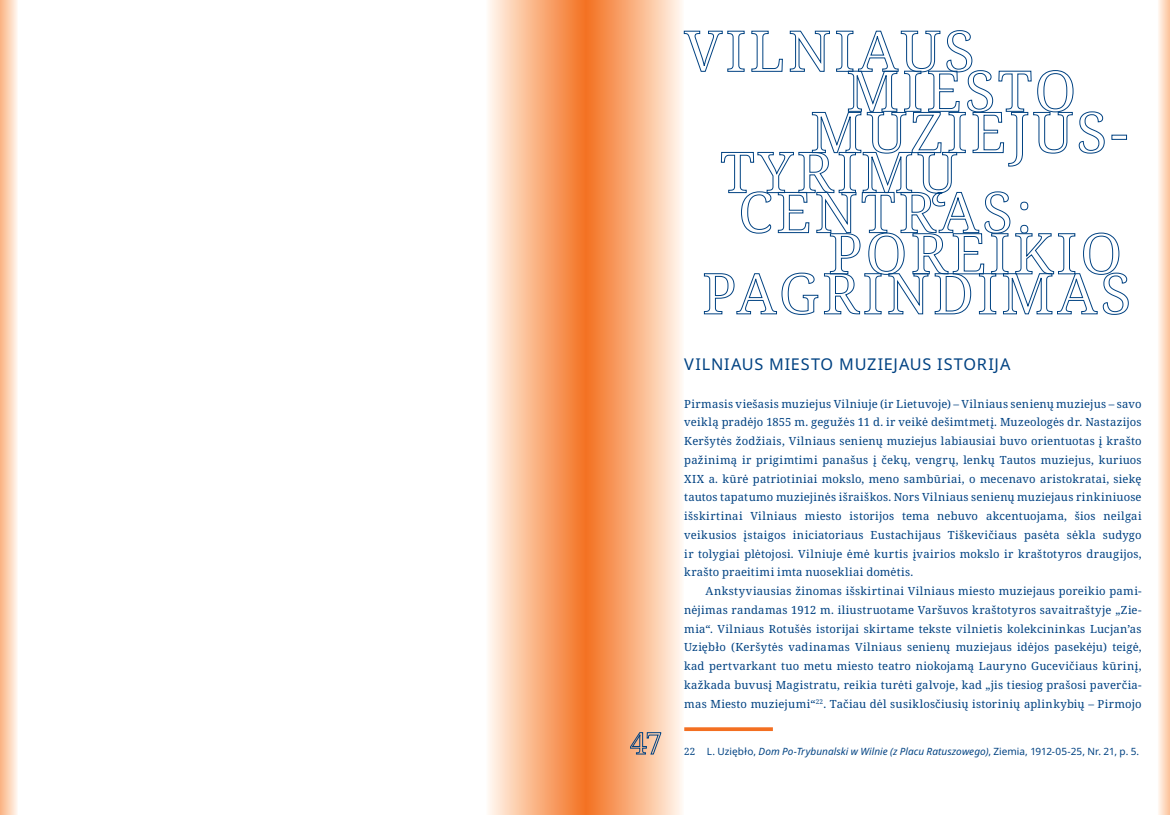
<style>
.page{position:relative;width:1170px;height:815px;background:#fff}
.page>*{position:absolute;margin:0;border:0;box-sizing:border-box;transform-origin:0 0}
.t1{font:16.25px "Noto Sans";letter-spacing:.045em;color:#004282}
.t2{font:11.25px/18.8px "Noto Serif";letter-spacing:.02em;color:#004282;text-align:justify}
.t3{font:italic 10px "Noto Sans";letter-spacing:.005em;color:#004282}
.s1{font-family:"Noto Serif";font-style:normal}
.s2{font-style:normal}
</style>
<div class="page">
<div style="left:585px;top:0;width:99px;height:815px;background:linear-gradient(to right,#f46e1c,#fff8ef)"></div>
<svg style="left:1158px;top:0;width:11px;height:815px;background:#fddec8"></svg>
<svg style="left:630px;top:732px;width:31px;height:23px"></svg>
<div style="left:485px;top:0;width:100px;height:815px;background:linear-gradient(to right,#fffbf3,#f47322)"></div>
<svg style="left:0;top:0;width:17px;height:815px;background:#fcd3b6"></svg>
<svg style="left:683px;top:30px;width:446px;height:285px"></svg>
<svg style="left:684px;top:727px;width:88px;height:4px"></svg>
<h1 class="t1" style="left:684px;top:353px;width:97px">VILNIAUS MIESTO</h1>
<h1 class="t1" style="left:839px;top:353px;width:109px">M UZIEJAUS ISTO</h1>
<h1 class="t1" style="left:976px;top:353px;width:35px">RIJA</h1>
<p class="t2" style="left:684px;top:394px;width:459px">Pirmasis viešasis muziejus Vilniuje (ir Lietuvoje) – Vilniaus senienų muziejus – savo veiklą pradėjo 1855 m. gegužės 11 d. ir veikė dešimtmetį. Muzeologės dr. Nastazijos Keršytės žodžiais, Vilniaus senienų muziejus labiausiai buvo orientuotas į krašto pažinimą ir prigimtimi panašus į čekų, vengrų, lenkų Tautos muziejus, kuriuos XIX a. kūrė patriotiniai mokslo, meno sambūriai, o mecenavo aristokratai, siekę tautos tapatumo muziejinės išraiškos. Nors Vilniaus senienų muziejaus rinkiniuose išskirtinai Vilniaus miesto istorijos tema nebuvo akcentuojama, šios neilgai veikusios įstaigos iniciatoriaus Eustachijaus Tiškevičiaus pasėta sėkla sudygo ir tolygiai plėtojosi. Vilniuje ėmė kurtis įvairios mokslo ir kraštotyros draugijos, krašto praeitimi imta nuosekliai domėtis.</p>
<p class="t2" style="left:684px;top:581px;width:459px;text-indent:21px">Ankstyviausias žinomas išskirtinai Vilniaus miesto muziejaus poreikio pami&shy;nėjimas randamas 1912 m. iliustruotame Varšuvos kraštotyros savaitraštyje „Zie&shy;mia“. Vilniaus Rotušės istorijai skirtame tekste vilnietis kolekcininkas Lucjan’as Uziębło (Keršytės vadinamas Vilniaus senienų muziejaus idėjos pasekėju) teigė, kad pertvarkant tuo metu miesto teatro niokojamą Lauryno Gucevičiaus kūrinį, kažkada buvusį Magistratu, reikia turėti galvoje, kad „jis tiesiog prašosi paverčia&shy;mas Miesto muziejumi“<sup>22</sup>. Tačiau dėl susiklosčiusių istorinių aplinkybių – Pirmojo</p>
<p class="t3" style="left:684px;top:744px;width:456px"><span class="s1">22</span> <span class="s2">L. Uziębło,</span> Dom Po-Trybunalski w Wilnie (z Placu Ratuszowego)<span class="s2">, Ziemia, 1912-05-25, Nr. 21, p. 5.</span></p>
</div>
